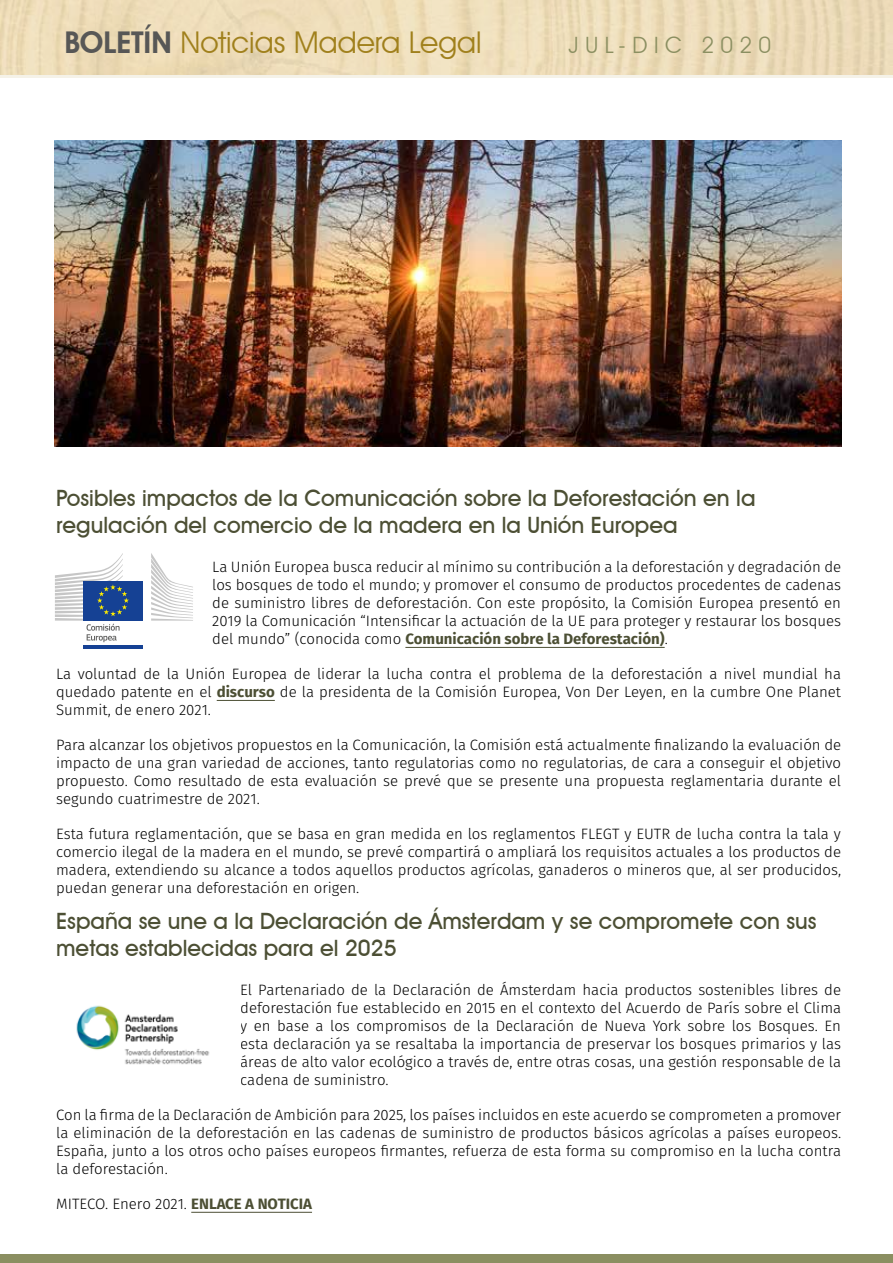
<style>
.page{position:relative;width:893px;height:1263px;background:#fff}
.page>*{position:absolute;margin:0;border:0;box-sizing:border-box;transform-origin:0 0}
.t1{font:30px "Avant Garde IT Cby BT";color:#a0801c}
.t2{font:500 22.5px/27px "Avant Garde IT Cby BT";color:#4c4f34}
.t3{font:22.5px "Avant Garde IT Cby BT";letter-spacing:.295em;color:#8b8f61}
.t4{font:300 15px/18px "Fira Sans";color:#000;text-align:justify}
.s1{font-weight:600;color:#575756}
.s2{font-weight:700;color:#4c4f34}
</style>
<div class="page">
<svg style="left:0;top:74px;width:892px;height:4px;background:#f2ecdb"></svg>
<div style="left:0;top:1254px;width:893px;height:9px;background:#8b8f61"></div>
<hr style="left:405px;top:647px;width:260px;height:1px;background:#4c4f34">
<hr style="left:217px;top:700px;width:58px;height:1px;background:#4c4f34">
<hr style="left:191px;top:1212px;width:121px;height:1px;background:#4c4f34">
<img style="left:0;top:0;width:892px;height:74px">
<hr style="left:892px;top:0;width:1px;height:78px;background:#a0801c">
<img style="left:54px;top:141px;width:787px;height:305px">
<div style="left:83px;top:581px;width:60px;height:40px;background:#154194"></div>
<hr style="left:83px;top:645px;width:60px;height:3px;background:#154194">
<svg style="left:151px;top:553px;width:42px;height:68px"></svg>
<svg style="left:55px;top:553px;width:74px;height:89px"></svg>
<img style="left:76px;top:1005px;width:134px;height:60px">
<h1 class="t1" style="left:64px;top:24px;width:419px"><span class="s1">BOLETÍN</span> Noticias Madera Legal</h1>
<h2 class="t3" style="left:569px;top:31px;width:204px">JUL-DIC 2020</h2>
<h2 class="t2" style="left:56px;top:484px;width:701px">Posibles impactos de la Comunicación sobre la Deforestación en la regulación del comercio de la madera en la Unión Europea</h2>
<p class="t4" style="left:212px;top:558px;width:630px">La Unión Europea busca reducir al mínimo su contribución a la deforestación y degradación de los bosques de todo el mundo; y promover el consumo de productos procedentes de cadenas de suministro libres de deforestación. Con este propósito, la Comisión Europea presentó en 2019 la Comunicación “Intensificar la actuación de la UE para proteger y restaurar los bosques del mundo” (conocida como <span class="s2">Comunicación sobre la Deforestación)</span>.</p>
<p class="t4" style="left:56px;top:665px;width:786px">La voluntad de la Unión Europea de liderar la lucha contra el problema de la deforestación a nivel mundial ha quedado patente en el <span class="s2">discurso</span> de la presidenta de la Comisión Europea, Von Der Leyen, en la cumbre One Planet Summit, de enero 2021.</p>
<p class="t4" style="left:56px;top:736px;width:786px">Para alcanzar los objetivos propuestos en la Comunicación, la Comisión está actualmente finalizando la evaluación de impacto de una gran variedad de acciones, tanto regulatorias como no regulatorias, de cara a conseguir el objetivo propuesto. Como resultado de esta evaluación se prevé que se presente una propuesta reglamentaria durante el segundo cuatrimestre de 2021.</p>
<p class="t4" style="left:56px;top:825px;width:786px">Esta futura reglamentación, que se basa en gran medida en los reglamentos FLEGT y EUTR de lucha contra la tala y comercio ilegal de la madera en el mundo, se prevé compartirá o ampliará los requisitos actuales a los productos de madera, extendiendo su alcance a todos aquellos productos agrícolas, ganaderos o mineros que, al ser producidos, puedan generar una deforestación en origen.</p>
<h2 class="t2" style="left:56px;top:907px;width:762px">España se une a la Declaración de Ámsterdam y se compromete con sus metas establecidas para el 2025</h2>
<p class="t4" style="left:240px;top:981px;width:602px">El Partenariado de la Declaración de Ámsterdam hacia productos sostenibles libres de deforestación fue establecido en 2015 en el contexto del Acuerdo de París sobre el Clima y en base a los compromisos de la Declaración de Nueva York sobre los Bosques. En esta declaración ya se resaltaba la importancia de preservar los bosques primarios y las áreas de alto valor ecológico a través de, entre otras cosas, una gestión responsable de la cadena de suministro.</p>
<p class="t4" style="left:56px;top:1106px;width:786px">Con la firma de la Declaración de Ambición para 2025, los países incluidos en este acuerdo se comprometen a promover la eliminación de la deforestación en las cadenas de suministro de productos básicos agrícolas a países europeos.<br>España, junto a los otros ocho países europeos firmantes, refuerza de esta forma su compromiso en la lucha contra la deforestación.</p>
<p class="t4" style="left:56px;top:1195px;width:257px">MITECO. Enero 2021. <span class="s2">ENLACE A NOTICIA</span></p>
</div>
